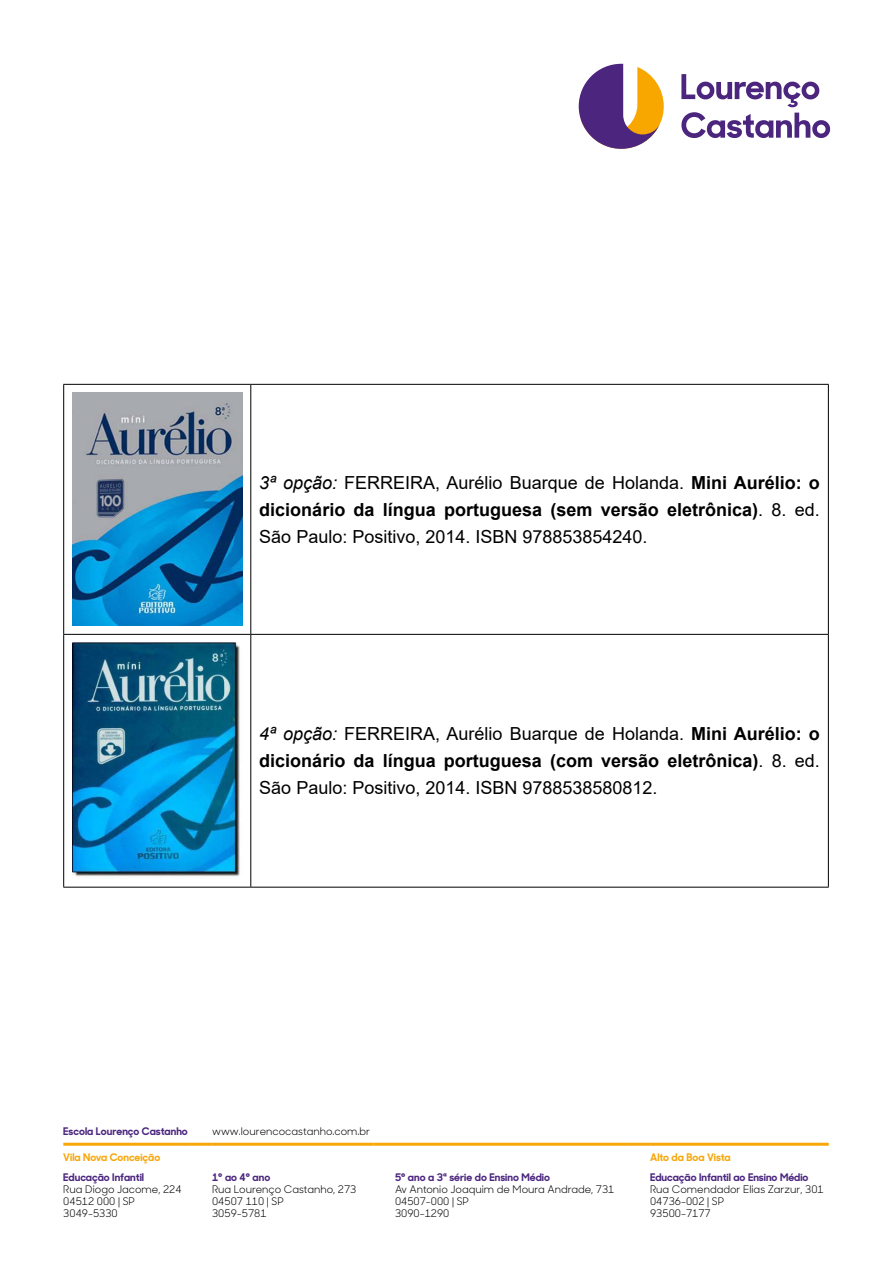
<style>
.page{position:relative;width:893px;height:1263px;background:#fff}
.page>*{position:absolute;margin:0;border:0;box-sizing:border-box;transform-origin:0 0}
.t1{font:18px/27px "Arial";color:#000;text-align:justify}
.t2{font:10.5px/12px "Sharp Sans No 1";color:#000}
.t3{font:700 10.5px "Sharp Sans No 1";color:#4b267f}
.t4{font:700 10.5px "Sharp Sans No 1";color:#f7a70a}
.s1{font-style:italic}
.s2{font-weight:700}
</style>
<div class="page">
<svg style="left:681px;top:74px;width:149px;height:64px"></svg>
<svg style="left:579px;top:64px;width:85px;height:85px"></svg>
<hr style="left:63px;top:1143px;width:128px;height:3px;background:#f7a70a">
<hr style="left:191px;top:1143px;width:21px;height:3px;background:#f7a70a">
<hr style="left:212px;top:1143px;width:162px;height:3px;background:#f7a70a">
<hr style="left:374px;top:1143px;width:21px;height:3px;background:#f7a70a">
<hr style="left:395px;top:1143px;width:234px;height:3px;background:#f7a70a">
<hr style="left:629px;top:1143px;width:21px;height:3px;background:#f7a70a">
<hr style="left:650px;top:1143px;width:179px;height:3px;background:#f7a70a">
<hr style="left:63px;top:384px;width:188px;height:1px;background:#000">
<hr style="left:63px;top:385px;width:1px;height:249px;background:#000">
<hr style="left:251px;top:384px;width:578px;height:1px;background:#000">
<hr style="left:250px;top:385px;width:1px;height:249px;background:#000">
<hr style="left:828px;top:385px;width:1px;height:249px;background:#000">
<hr style="left:63px;top:634px;width:188px;height:1px;background:#000">
<hr style="left:63px;top:635px;width:1px;height:252px;background:#000">
<hr style="left:251px;top:634px;width:578px;height:1px;background:#000">
<hr style="left:250px;top:635px;width:1px;height:252px;background:#000">
<hr style="left:828px;top:635px;width:1px;height:252px;background:#000">
<hr style="left:63px;top:887px;width:188px;height:1px;background:#000">
<hr style="left:251px;top:887px;width:578px;height:1px;background:#000">
<img style="left:72px;top:393px;width:170px;height:233px">
<img style="left:72px;top:643px;width:168px;height:236px">
<p class="t1" style="left:259px;top:469px;width:562px"><span class="s1">3ª opção:</span> FERREIRA, Aurélio Buarque de Holanda. <span class="s2">Mini Aurélio: o dicionário da língua portuguesa (sem versão eletrônica)</span>. 8. ed.<br>São Paulo: Positivo, 2014. ISBN 978853854240.</p>
<p class="t1" style="left:259px;top:720px;width:562px"><span class="s1">4ª opção:</span> FERREIRA, Aurélio Buarque de Holanda. <span class="s2">Mini Aurélio: o dicionário da língua portuguesa (com versão eletrônica)</span>. 8. ed.<br>São Paulo: Positivo, 2014. ISBN 9788538580812.</p>
<p class="t3" style="left:63px;top:1123px;width:126px">Escola Lourenço Castanho</p>
<p class="t2" style="left:212px;top:1125px;width:160px">www.lourencocastanho.com.br</p>
<p class="t4" style="left:63px;top:1150px;width:98px">Vila Nova Conceição</p>
<p class="t4" style="left:650px;top:1150px;width:82px">Alto da Boa Vista</p>
<p class="t3" style="left:63px;top:1169px;width:82px">Educação Infantil</p>
<p class="t2" style="left:63px;top:1182px;width:120px">Rua Diogo Jacome, 224<br>04512 000 | SP<br>3049-5330</p>
<p class="t3" style="left:212px;top:1169px;width:60px">1° ao 4° ano</p>
<p class="t2" style="left:212px;top:1182px;width:146px">Rua Lourenço Castanho, 273<br>04507 110 | SP<br>3059-5781</p>
<p class="t3" style="left:395px;top:1169px;width:156px">5° ano a 3ª série do Ensino Médio</p>
<p class="t2" style="left:395px;top:1182px;width:221px">Av Antonio Joaquim de Moura Andrade, 731<br>04507-000 | SP<br>3090-1290</p>
<p class="t3" style="left:650px;top:1169px;width:160px">Educação Infantil ao Ensino Médio</p>
<p class="t2" style="left:650px;top:1182px;width:175px">Rua Comendador Elias Zarzur, 301<br>04736-002 | SP<br>93500-7177</p>
</div>
